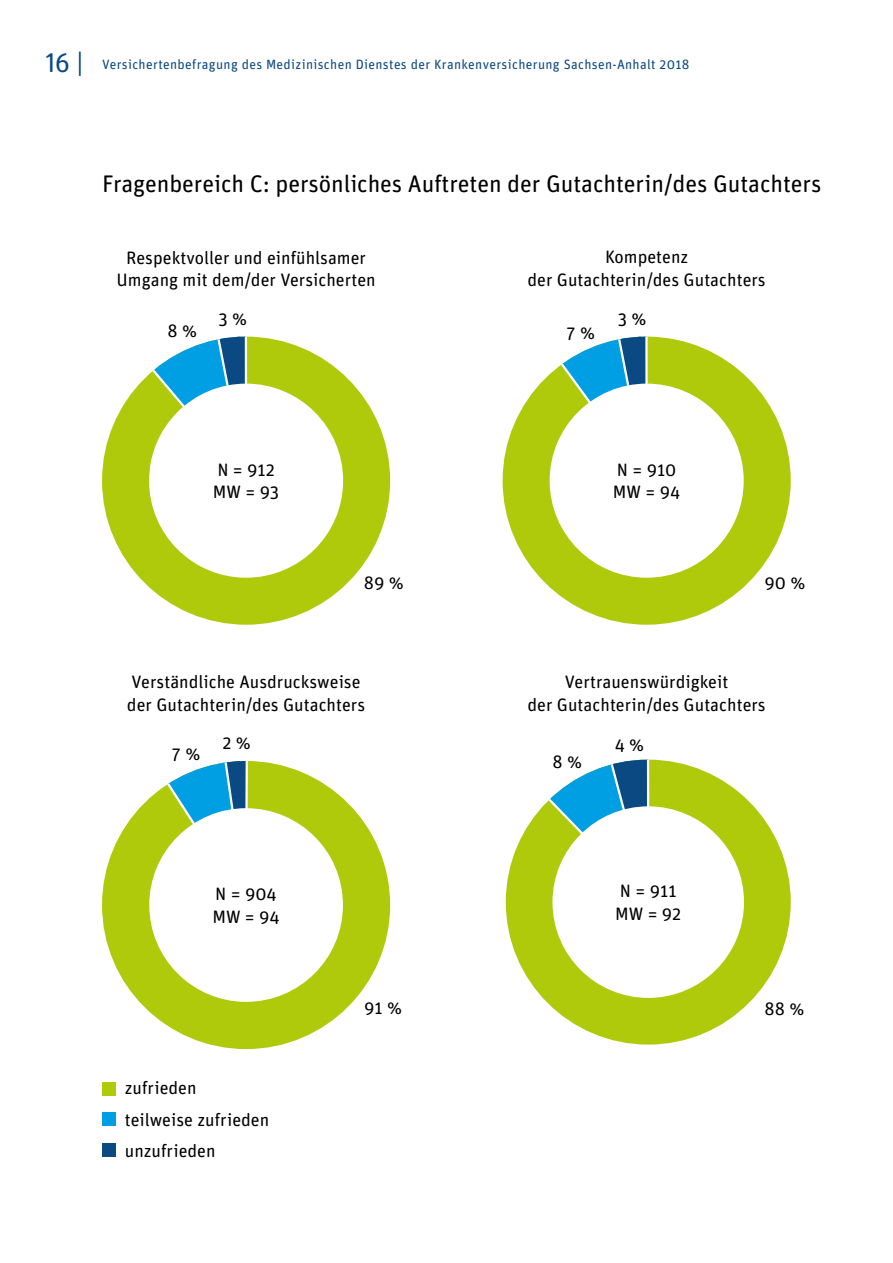
<style>
.page{position:relative;width:893px;height:1263px;background:#fff}
.page>*{position:absolute;margin:0;border:0;box-sizing:border-box;transform-origin:0 0}
.t1{font:24px "Unit Rounded OT";letter-spacing:-.005em;color:#000}
.t2{font:18px/22.5px "Unit Rounded OT";color:#000}
.t3{font:13.5px "Unit Rounded OT";letter-spacing:.025em;color:#0b4982}
.s1{font-size:27px}
</style>
<div class="page">
<div style="left:503px;top:337px;width:288px;height:288px;background:#afca0b;border-radius:50%"></div>
<svg style="left:518px;top:337px;width:131px;height:167px"></svg>
<div style="left:550px;top:384px;width:194px;height:194px;background:#fff;border-radius:50%"></div>
<div style="left:102px;top:1082px;width:13px;height:13px;background:#afca0b"></div>
<div style="left:102px;top:1112px;width:13px;height:14px;background:#009fe3"></div>
<div style="left:102px;top:1143px;width:13px;height:13px;background:#0b4982"></div>
<div style="left:506px;top:760px;width:285px;height:284px;background:#afca0b;border-radius:50%"></div>
<svg style="left:520px;top:760px;width:130px;height:80px"></svg>
<div style="left:552px;top:806px;width:192px;height:192px;background:#fff;border-radius:50%"></div>
<div style="left:102px;top:337px;width:288px;height:288px;background:#afca0b;border-radius:50%"></div>
<svg style="left:107px;top:337px;width:142px;height:162px"></svg>
<div style="left:149px;top:384px;width:194px;height:194px;background:#fff;border-radius:50%"></div>
<div style="left:102px;top:761px;width:288px;height:288px;background:#afca0b;border-radius:50%"></div>
<svg style="left:139px;top:761px;width:109px;height:174px"></svg>
<div style="left:149px;top:808px;width:194px;height:194px;background:#fff;border-radius:50%"></div>
<p class="t3" style="left:45px;top:56px;width:646px"><span class="s1">16 |</span> Versichertenbefragung des Medizinischen Dienstes der Krankenversicherung Sachsen-Anhalt 2018</p>
<h1 class="t1" style="left:102px;top:169px;width:721px">Fragenbereich C: persönliches Auftreten der Gutachterin/des Gutachters</h1>
<p class="t2" style="left:116px;top:246px;width:261px;text-align:center">Respektvoller und einfühlsamer<br>Umgang mit dem/der Versicherten</p>
<p class="t2" style="left:219px;top:307px;width:30px">3 %</p>
<p class="t2" style="left:167px;top:319px;width:31px">8 %</p>
<p class="t2" style="left:213px;top:458px;width:68px">N = 912<br>MW = 93</p>
<p class="t2" style="left:364px;top:571px;width:41px">89 %</p>
<p class="t2" style="left:127px;top:671px;width:240px">Verständliche Ausdrucksweise der Gutachterin/des Gutachters</p>
<p class="t2" style="left:222px;top:731px;width:30px">2 %</p>
<p class="t2" style="left:172px;top:742px;width:30px">7 %</p>
<p class="t2" style="left:212px;top:882px;width:69px">N = 904<br>MW = 94</p>
<p class="t2" style="left:125px;top:1077px;width:73px">zufrieden</p>
<p class="t2" style="left:125px;top:1108px;width:146px">teilweise zufrieden</p>
<p class="t2" style="left:125px;top:1139px;width:92px">unzufrieden</p>
<p class="t2" style="left:364px;top:996px;width:39px">91 %</p>
<p class="t2" style="left:528px;top:246px;width:240px;text-align:center">Kompetenz<br>der Gutachterin/des Gutachters</p>
<p class="t2" style="left:567px;top:321px;width:30px">7 %</p>
<p class="t2" style="left:618px;top:307px;width:30px">3 %</p>
<p class="t2" style="left:613px;top:458px;width:69px">N = 910<br>MW = 94</p>
<p class="t2" style="left:765px;top:571px;width:42px">90 %</p>
<p class="t2" style="left:528px;top:671px;width:240px;text-align:center">Vertrauenswürdigkeit<br>der Gutachterin/des Gutachters</p>
<p class="t2" style="left:552px;top:750px;width:31px">8 %</p>
<p class="t2" style="left:615px;top:733px;width:31px">4 %</p>
<p class="t2" style="left:615px;top:879px;width:68px">N = 911<br>MW = 92</p>
<p class="t2" style="left:764px;top:997px;width:41px">88 %</p>
</div>
